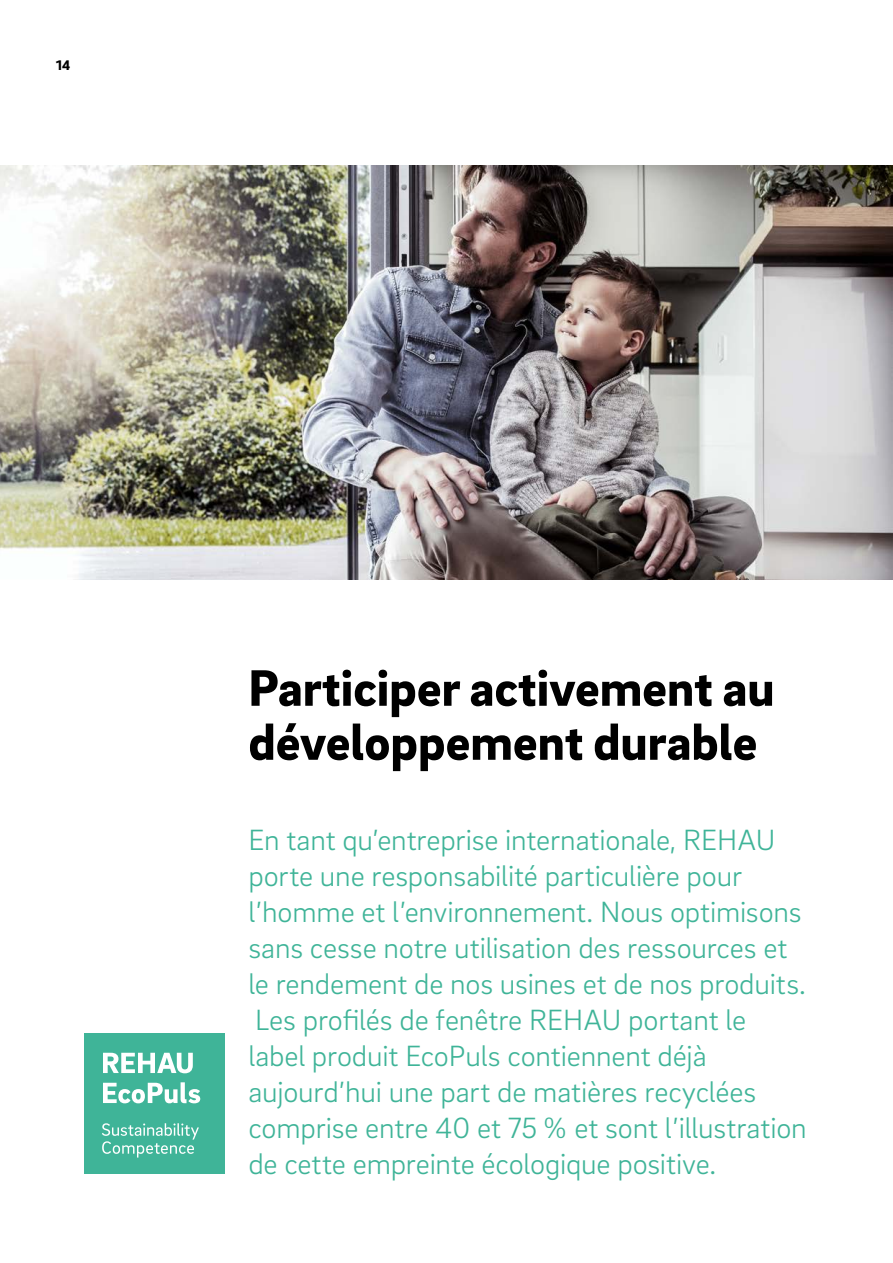
<style>
.page{position:relative;width:893px;height:1263px;background:#fff}
.page>*{position:absolute;margin:0;border:0;box-sizing:border-box;transform-origin:0 0}
._01__Headline_-_35pt{font:900 52.5px/54px "Brix Sans";color:#000}
._11__Highlighter_-_2{font:300 30px/36px "Brix Sans";letter-spacing:-.005em;color:#3fb498}
.MP__Page_numbers_-_9{font:900 14.25px "Brix Sans";color:#000}
</style>
<div class="page">
<img style="left:0;top:166px;width:893px;height:414px">
<div style="left:84px;top:1033px;width:141px;height:141px;background:#3fb498"></div>
<svg style="left:102px;top:1123px;width:97px;height:34px"></svg>
<svg style="left:103px;top:1053px;width:90px;height:20px"></svg>
<svg style="left:103px;top:1082px;width:97px;height:21px"></svg>
<p class="MP__Page_numbers_-_9" style="left:56px;top:56px;width:16px">14</p>
<p class="_01__Headline_-_35pt" style="left:248px;top:658px;width:528px">Participer activement au développement durable</p>
<p class="_11__Highlighter_-_2" style="left:248px;top:820px;width:560px">En tant qu’entreprise internationale, REHAU porte une responsabilité particulière pour l’homme et l’environnement. Nous optimisons sans cesse notre utilisation des ressources et le rendement de nos usines et de nos produits.<br>Les profilés de fenêtre REHAU portant le<br>label produit EcoPuls contiennent déjà aujourd’hui une part de matières recyclées comprise entre 40 et 75 % et sont l’illustration de cette empreinte écologique positive.</p>
</div>
